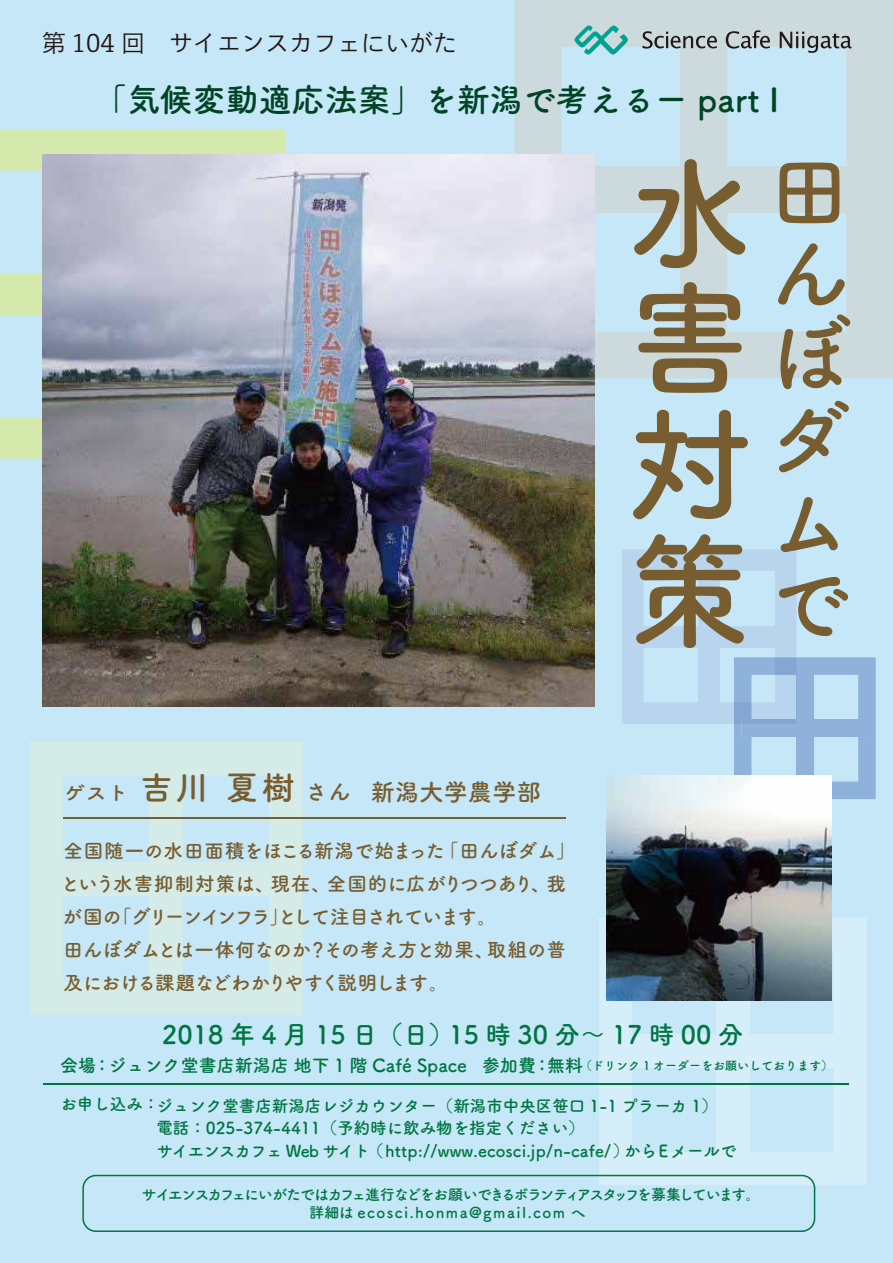
<style>
.page{position:relative;width:893px;height:1263px;background:#c5e7f7}
.page>*{position:absolute;margin:0;border:0;box-sizing:border-box;transform-origin:0 0}
.t1{font:700 126px/126px "Tsuku A Rd Gothic";color:#775d2f;text-align:justify}
.t2{font:700 82.5px/82.5px "Tsuku A Rd Gothic";color:#775d2f}
.t3{font:700 33px "Tsuku A Rd Gothic";color:#004425}
.t4{font:700 25.5px "Tsuku A Rd Gothic";color:#007542}
.t5{font:24px "Toppan Bunkyu Gothic Pr 6 N";color:#221815}
.t6{font:700 24px "Tsuku A Rd Gothic";letter-spacing:.015em;color:#775d2f}
.t7{font:700 19.5px/33px "Tsuku A Rd Gothic";letter-spacing:-.02em;color:#775d2f}
.t8{font:700 18px "Tsuku A Rd Gothic";color:#007542}
.t9{font:700 16.5px/22.5px "Tsuku A Rd Gothic";color:#007542}
.t10{font:700 15px/18px "Tsuku A Rd Gothic";letter-spacing:-.09em;color:#007542;text-align:center}
.s1{font-size:19.8px}
.s2{font-size:33px}
.s3{font-size:22.5px}
.s4{font-size:12px}
</style>
<div class="page">
<svg style="left:0;top:130px;width:285px;height:329px;fill:#d6e8ad"></svg>
<div style="left:0;top:274px;width:101px;height:41px;background:#d6e9ad"></div>
<svg style="left:599px;top:917px;width:267px;height:268px"></svg>
<div style="left:632px;top:1035px;width:84px;height:33px;background:#d6eef9"></div>
<div style="left:749px;top:1035px;width:84px;height:33px;background:#d6eef9"></div>
<div style="left:614px;top:1035px;width:18px;height:33px;background:#d6eef9"></div>
<div style="left:833px;top:1035px;width:19px;height:33px;background:#d6eef9"></div>
<div style="left:716px;top:1068px;width:33px;height:84px;background:#d6eef9"></div>
<div style="left:716px;top:950px;width:33px;height:85px;background:#d6eef9"></div>
<div style="left:716px;top:1152px;width:33px;height:13px;background:#d6eef9"></div>
<div style="left:716px;top:1035px;width:33px;height:33px;background:#d6eef9"></div>
<svg style="left:515px;top:0;width:378px;height:378px"></svg>
<div style="left:561px;top:166px;width:119px;height:47px;background:#cddadd"></div>
<div style="left:727px;top:166px;width:119px;height:47px;background:#cddadd"></div>
<div style="left:846px;top:166px;width:26px;height:47px;background:#cddadd"></div>
<div style="left:680px;top:213px;width:47px;height:119px;background:#cddadd"></div>
<div style="left:680px;top:47px;width:47px;height:119px;background:#cddadd"></div>
<div style="left:680px;top:29px;width:47px;height:18px;background:#cddadd"></div>
<div style="left:680px;top:332px;width:47px;height:18px;background:#cddadd"></div>
<div style="left:680px;top:166px;width:47px;height:47px;background:#cddadd"></div>
<svg style="left:30px;top:742px;width:273px;height:273px;fill:#d2ebe9"></svg>
<div style="left:63px;top:862px;width:86px;height:33px;background:#d5ebe7"></div>
<div style="left:183px;top:862px;width:86px;height:33px;background:#d5ebe7"></div>
<div style="left:44px;top:862px;width:19px;height:33px;background:#d5ebe7"></div>
<div style="left:269px;top:862px;width:19px;height:33px;background:#d5ebe7"></div>
<div style="left:149px;top:895px;width:34px;height:86px;background:#d5ebe7"></div>
<div style="left:149px;top:776px;width:34px;height:86px;background:#d5ebe7"></div>
<div style="left:149px;top:763px;width:34px;height:13px;background:#d5ebe7"></div>
<div style="left:149px;top:981px;width:34px;height:14px;background:#d5ebe7"></div>
<div style="left:149px;top:862px;width:34px;height:33px;background:#d5ebe7"></div>
<svg style="left:622px;top:549px;width:254px;height:250px"></svg>
<div style="left:751px;top:719px;width:45px;height:18px;background:linear-gradient(to right,#8cafd7,#8cafd7)"></div>
<div style="left:814px;top:719px;width:44px;height:18px;background:#8eb2d9"></div>
<svg style="left:742px;top:719px;width:9px;height:18px"></svg>
<div style="left:858px;top:719px;width:10px;height:18px;background:#8eb2d9"></div>
<div style="left:796px;top:737px;width:18px;height:44px;background:#8eb2d9"></div>
<div style="left:796px;top:675px;width:18px;height:44px;background:#8eb2d9"></div>
<div style="left:796px;top:668px;width:18px;height:7px;background:#8eb2d9"></div>
<div style="left:796px;top:719px;width:18px;height:18px;background:#8eb2d9"></div>
<svg style="left:642px;top:31px;width:75px;height:18px"></svg>
<svg style="left:726px;top:30px;width:44px;height:19px"></svg>
<svg style="left:780px;top:32px;width:72px;height:21px"></svg>
<svg style="left:574px;top:25px;width:54px;height:30px"></svg>
<hr style="left:63px;top:817px;width:503px;height:2px;background:#775d2f">
<svg style="left:82px;top:1175px;width:733px;height:57px"></svg>
<hr style="left:44px;top:1083px;width:805px;height:2px;background:#007542">
<img style="left:43px;top:155px;width:552px;height:552px">
<img style="left:606px;top:776px;width:225px;height:225px">
<p class="t5" style="left:42px;top:29px;width:417px">第 104 回　サイエンスカフェにいがた</p>
<h3 class="t3" style="left:94px;top:74px;width:687px">「気候変動適応法案」を新潟で考えるー part I</h3>
<h1 class="t1" style="left:627px;top:142px;width:122px">水害対策</h1>
<h2 class="t2" style="left:768px;top:145px;width:86px">田んぼダムで</h2>
<p class="t6" style="left:64px;top:774px;width:478px"><span class="s1">ゲスト</span><span class="s2">吉川 夏樹</span><span class="s3">さん</span> 新潟大学農学部</p>
<p class="t7" style="left:61px;top:833px;width:516px">全国随一の水田面積をほこる新潟で始まった「田んぼダム」という水害抑制対策は、現在、全国的に広がりつつあり、我が国の「グリーンインフラ」として注目されています。<br>田んぼダムとは一体何なのか？その考え方と効果、取組の普及における課題などわかりやすく説明します。</p>
<h3 class="t4" style="left:162px;top:1014px;width:583px">2018 年 4 月 15 日（日）15 時 30 分～ 17 時 00 分</h3>
<p class="t8" style="left:60px;top:1052px;width:775px">会場：ジュンク堂書店新潟店 地下 1 階 Café Space 参加費：無料<span class="s4">（ドリンク 1 オーダーをお願いしております）</span></p>
<p class="t9" style="left:60px;top:1092px;width:100px">お申し込み：</p>
<p class="t9" style="left:156px;top:1093px;width:582px">ジュンク堂書店新潟店レジカウンター（新潟市中央区笹口 1-1 プラーカ 1）電話：025-374-4411（予約時に飲み物を指定ください）<br>サイエンスカフェ Web サイト（ http://www.ecosci.jp/n-cafe/）からEメールで</p>
<p class="t10" style="left:142px;top:1184px;width:621px">サイエンスカフェにいがたではカフェ進行などをお願いできるボランティアスタッフを募集しています。詳細は ecosci.honma@gmail.com へ</p>
</div>
